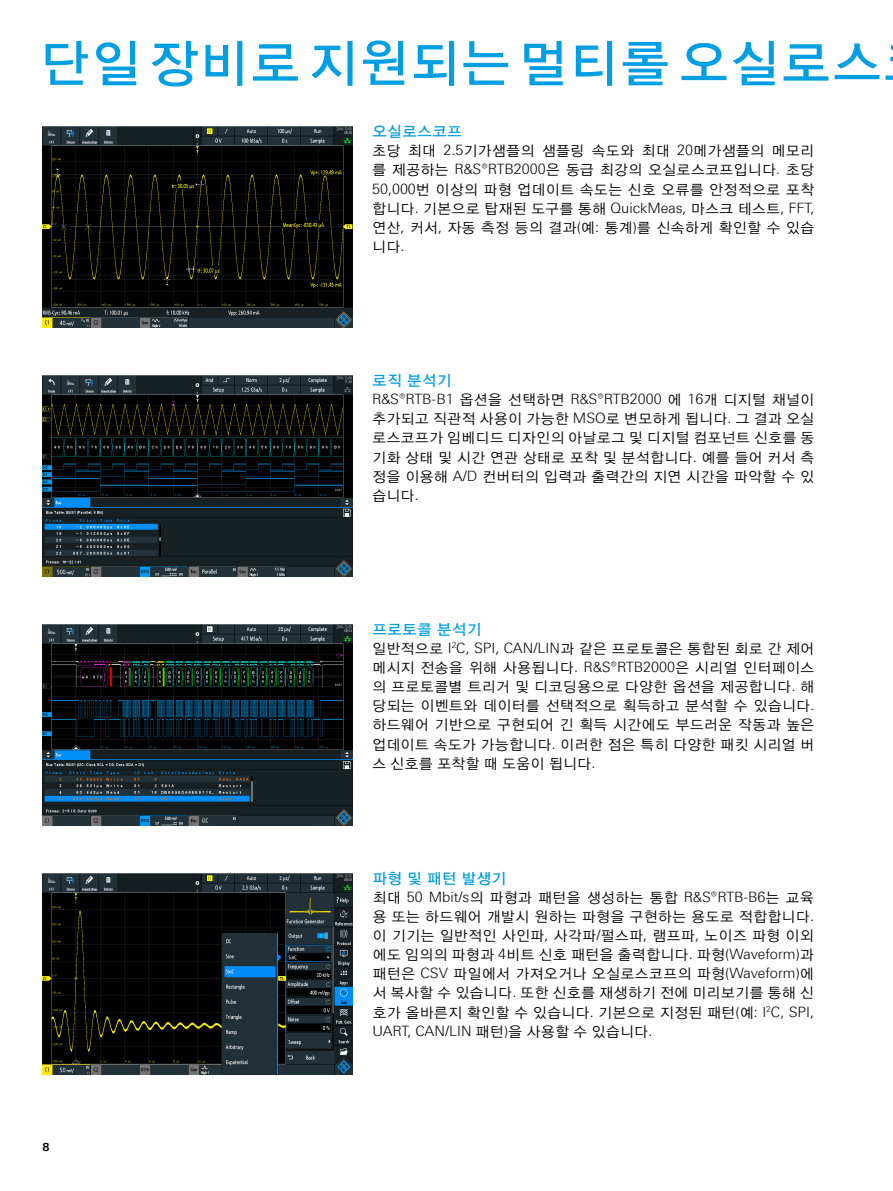
<style>
.page{position:relative;width:893px;height:1191px;background:#fff}
.page>*{position:absolute;margin:0;border:0;box-sizing:border-box;transform-origin:0 0}
.Seiten_Headline_34Pt{font:51px "YDIYGO130 KS Cpc EUC H";color:#009ee3}
.Absatzfett_cyan{font:15px "YDIYGO130 KS Cpc EUC H";color:#009ee3}
.Haupttext_ohne_Absta{font:14.25px/19.2px "YDIYGO120 KS Cpc EUC H";color:#000;text-align:justify}
.t1{font:700 11.25px "Linotype Univers 630";color:#000}
.s1{font-family:"Linotype Univers 330";font-weight:300}
</style>
<div class="page">
<img style="left:42px;top:624px;width:311px;height:201px">
<img style="left:42px;top:873px;width:311px;height:201px">
<img style="left:43px;top:126px;width:310px;height:201px">
<img style="left:42px;top:376px;width:311px;height:200px">
<p class="Seiten_Headline_34Pt" style="left:40px;top:38px;width:844px">단일장비로지원되는멀티롤오실로스</p>
<p class="Absatzfett_cyan" style="left:372px;top:124px;width:91px">오실로스코프</p>
<p class="Haupttext_ohne_Absta" style="left:372px;top:141px;width:444px">초당 최대 <span class="s1">2.5</span>기가샘플의 샘플링 속도와 최대 <span class="s1">20</span>메가샘플의 메모리 를 제공하는 <span class="s1">R&amp;S®RTB2000</span>은 동급 최강의 오실로스코프입니다<span class="s1">.</span> 초당 <span class="s1">50,000</span>번 이상의 파형 업데이트 속도는 신호 오류를 안정적으로 포착 합니다<span class="s1">.</span> 기본으로 탑재된 도구를 통해 <span class="s1">QuickMeas,</span> 마스크 테스트<span class="s1">, FFT, </span>연산<span class="s1">,</span> 커서<span class="s1">,</span> 자동 측정 등의 결과<span class="s1">(</span>예<span class="s1">:</span> 통계<span class="s1">)</span>를 신속하게 확인할 수 있습 니다<span class="s1">.</span></p>
<p class="Absatzfett_cyan" style="left:372px;top:373px;width:81px">로직 분석기</p>
<p class="Haupttext_ohne_Absta" style="left:372px;top:390px;width:444px"><span class="s1">R&amp;S®RTB-B1</span> 옵션을 선택하면 <span class="s1">R&amp;S®RTB2000</span> 에 <span class="s1">16</span>개 디지털 채널이 추가되고 직관적 사용이 가능한 <span class="s1">MSO</span>로 변모하게 됩니다<span class="s1">.</span> 그 결과 오실 로스코프가 임베디드 디자인의 아날로그 및 디지털 컴포넌트 신호를 동 기화 상태 및 시간 연관 상태로 포착 및 분석합니다<span class="s1">.</span> 예를 들어 커서 측 정을 이용해 <span class="s1">A/D</span> 컨버터의 입력과 출력간의 지연 시간을 파악할 수 있 습니다<span class="s1">.</span></p>
<p class="Absatzfett_cyan" style="left:372px;top:622px;width:111px">프로토콜 분석기</p>
<p class="Haupttext_ohne_Absta" style="left:372px;top:639px;width:444px">일반적으로 <span class="s1">I</span><sup>2</sup><span class="s1">C, SPI, CAN/LIN</span>과 같은 프로토콜은 통합된 회로 간 제어 메시지 전송을 위해 사용됩니다<span class="s1">. R&amp;S®RTB2000</span>은 시리얼 인터페이스 의 프로토콜별 트리거 및 디코딩용으로 다양한 옵션을 제공합니다<span class="s1">.</span> 해 당되는 이벤트와 데이터를 선택적으로 획득하고 분석할 수 있습니다<span class="s1">. </span>하드웨어 기반으로 구현되어 긴 획득 시간에도 부드러운 작동과 높은 업데이트 속도가 가능합니다<span class="s1">.</span> 이러한 점은 특히 다양한 패킷 시리얼 버 스 신호를 포착할 때 도움이 됩니다<span class="s1">.</span></p>
<p class="t1" style="left:43px;top:1139px;width:9px">8</p>
<p class="Absatzfett_cyan" style="left:372px;top:870px;width:136px">파형 및 패턴 발생기</p>
<p class="Haupttext_ohne_Absta" style="left:372px;top:888px;width:443px">최대 <span class="s1">50 Mbit/s</span>의 파형과 패턴을 생성하는 통합 <span class="s1">R&amp;S®RTB-B6</span>는 교육 용 또는 하드웨어 개발시 원하는 파형을 구현하는 용도로 적합합니다<span class="s1">. </span>이 기기는 일반적인 사인파<span class="s1">,</span> 사각파<span class="s1">/</span>펄스파<span class="s1">,</span> 램프파<span class="s1">,</span> 노이즈 파형 이외 에도 임의의 파형과 <span class="s1">4</span>비트 신호 패턴을 출력합니다<span class="s1">.</span> 파형<span class="s1">(Waveform)</span>과 패턴은 <span class="s1">CSV</span> 파일에서 가져오거나 오실로스코프의 파형<span class="s1">(Waveform)</span>에 서 복사할 수 있습니다<span class="s1">.</span> 또한 신호를 재생하기 전에 미리보기를 통해 신 호가 올바른지 확인할 수 있습니다<span class="s1">.</span> 기본으로 지정된 패턴<span class="s1">(</span>예<span class="s1">: I</span><sup>2</sup><span class="s1">C, SPI, UART, CAN/LIN</span> 패턴<span class="s1">)</span>을 사용할 수 있습니다<span class="s1">.</span></p>
</div>
